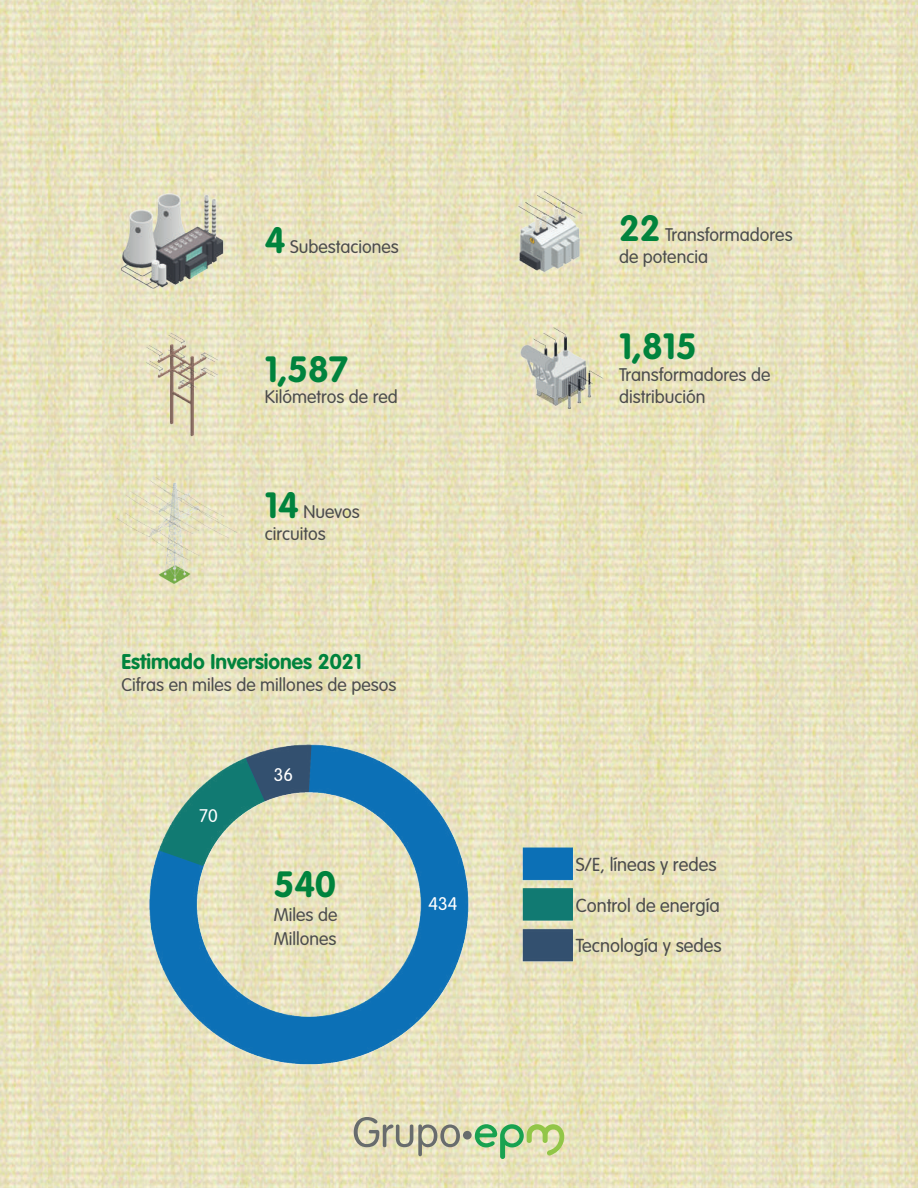
<style>
.page{position:relative;width:918px;height:1188px;background:#fff}
.page>*{position:absolute;margin:0;border:0;box-sizing:border-box;transform-origin:0 0}
.t1{font:700 36px "VAG Rounded Std";color:#00833d}
.t2{font:700 21px "VAG Rounded Std";color:#00833d}
.t3{font:300 18.6px/40.2px "VAG Rounded Std";color:#4b4c4d}
.t4{font:300 18px/21.6px "VAG Rounded Std";color:#4b4c4d}
.t5{font:300 18px "VAG Rounded Std";color:#fff}
.s1{font-weight:700;font-size:36px;color:#00833d}
</style>
<div class="page">
<img style="left:0;top:0;width:918px;height:1188px">
<img style="left:102px;top:166px;width:512px;height:446px">
<img style="left:122px;top:742px;width:472px;height:333px">
<svg style="left:354px;top:1117px;width:106px;height:39px;background:#c8c5a9"></svg>
<svg style="left:475px;top:1124px;width:89px;height:35px;background:#b2d197"></svg>
<div style="left:463px;top:1131px;width:9px;height:9px;background:#686c6d;border-radius:50%"></div>
<p class="t4" style="left:265px;top:237px;width:136px"><span class="s1">4</span> Subestaciones</p>
<p class="t4" style="left:619px;top:225px;width:175px"><span class="s1">22</span> Transformadores de potencia</p>
<h1 class="t1" style="left:265px;top:348px;width:85px">1,587</h1>
<p class="t4" style="left:265px;top:387px;width:135px">Kilómetros de red</p>
<p class="t4" style="left:265px;top:502px;width:97px"><span class="s1">14</span> Nuevos circuitos</p>
<p class="t2" style="left:122px;top:649px;width:242px">Estimado Inversiones 2021</p>
<p class="t4" style="left:122px;top:674px;width:276px">Cifras en miles de millones de pesos</p>
<p class="t5" style="left:199px;top:805px;width:20px">70</p>
<p class="t5" style="left:274px;top:765px;width:21px">36</p>
<h1 class="t1" style="left:274px;top:863px;width:63px">540</h1>
<p class="t4" style="left:274px;top:904px;width:65px;line-height:24px">Miles de<br>Millones</p>
<p class="t5" style="left:429px;top:894px;width:30px">434</p>
<h1 class="t1" style="left:619px;top:326px;width:79px">1,815</h1>
<p class="t4" style="left:619px;top:365px;width:153px">Transformadores de distribución</p>
<p class="t3" style="left:576px;top:845px;width:148px">S/E, líneas y redes<br>Control de energía<br>Tecnología y sedes</p>
</div>
